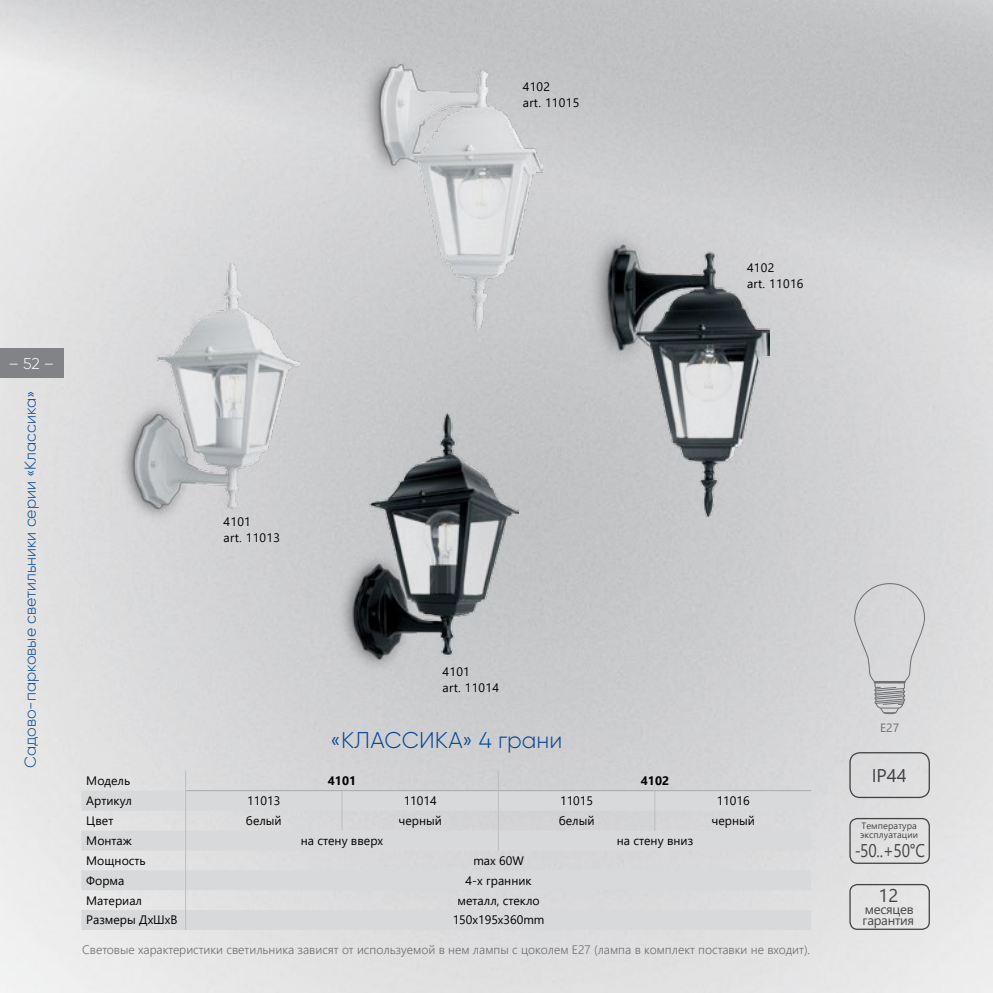
<style>
.page{position:relative;width:993px;height:993px;background:#fff}
.page>*{position:absolute;margin:0;border:0;box-sizing:border-box;transform-origin:0 0}
.t1{font:300 22.75px "Gilroy";color:#034694}
.t2{font:18.38px "Segoe UI";color:#000;scale:.84 1}
.t3{font:18.38px "Segoe UI";color:#000}
.t4{font:300 15.75px "Gilroy";color:#034694}
.t5{font:300 15.75px "Gilroy";color:#fff}
.t6{font:13.12px/11.9px "Segoe UI";letter-spacing:-.02em;color:#000}
.t7{font:12.25px "Segoe UI";color:#000}
.t8{font:300 12.25px "Segoe UI";color:#6d6e71}
.t9{font:12.25px/15.8px "Segoe UI";letter-spacing:.025em;color:#000}
.t10{font:700 12.25px "Segoe UI";color:#000}
.t11{font:12.08px "Segoe UI";color:#6d6e71}
.t12{font:9.1px/9.1px "Segoe UI";letter-spacing:.01em;color:#000}
</style>
<div class="page">
<img style="left:0;top:0;width:992px;height:992px">
<div style="left:0;top:347px;width:63px;height:30px;background:#818386"></div>
<svg style="left:81px;top:790px;width:730px;height:139px;fill:#d7d9da"></svg>
<hr style="left:186px;top:790px;width:156px;height:1px;background:#a7a9ac">
<hr style="left:342px;top:790px;width:156px;height:1px;background:#a7a9ac">
<hr style="left:498px;top:790px;width:156px;height:1px;background:#a7a9ac">
<hr style="left:654px;top:790px;width:157px;height:1px;background:#a7a9ac">
<svg style="left:341px;top:791px;width:1px;height:39px"></svg>
<svg style="left:654px;top:790px;width:1px;height:40px"></svg>
<svg style="left:498px;top:770px;width:1px;height:80px"></svg>
<svg style="left:185px;top:770px;width:1px;height:159px"></svg>
<div style="left:849px;top:883px;width:80px;height:46px;border:1px solid #000;border-radius:7px"></div>
<div style="left:849px;top:817px;width:80px;height:46px;border:1px solid #000;border-radius:7px"></div>
<div style="left:849px;top:751px;width:80px;height:46px;border:1px solid #000;border-radius:10px"></div>
<svg style="left:854px;top:583px;width:70px;height:131px"></svg>
<img style="left:114px;top:263px;width:186px;height:262px">
<img style="left:333px;top:413px;width:185px;height:262px">
<img style="left:356px;top:50px;width:186px;height:279px">
<img style="left:583px;top:231px;width:185px;height:285px">
<p class="t9" style="left:522px;top:77px;width:58px">4102<br>art. 11015</p>
<p class="t5" style="left:8px;top:354px;width:48px">– 52 –</p>
<p class="t4" style="left:21px;top:767px;width:378px;rotate:-90deg">Садово-парковые светильники серии «Классика»</p>
<p class="t9" style="left:223px;top:512px;width:58px">4101<br>art. 11013</p>
<p class="t9" style="left:442px;top:662px;width:58px">4101<br>art. 11014</p>
<h1 class="t1" style="left:330px;top:726px;width:41px">«Классика</h1>
<h1 class="t1" style="left:462px;top:726px;width:102px">» 4 грани</h1>
<p class="t9" style="left:746px;top:258px;width:58px">4102<br>art. 11016</p>
<p class="t7" style="left:86px;top:769px;width:45px">Модель</p>
<p class="t10" style="left:328px;top:769px;width:30px">4101</p>
<p class="t10" style="left:640px;top:769px;width:30px">4102</p>
<p class="t7" style="left:86px;top:789px;width:47px">Артикул</p>
<p class="t7" style="left:247px;top:789px;width:35px">11013</p>
<p class="t7" style="left:403px;top:789px;width:35px">11014</p>
<p class="t7" style="left:560px;top:789px;width:35px">11015</p>
<p class="t7" style="left:716px;top:789px;width:35px">11016</p>
<p class="t7" style="left:86px;top:809px;width:29px">Цвет</p>
<p class="t7" style="left:246px;top:809px;width:37px">белый</p>
<p class="t7" style="left:398px;top:809px;width:45px">черный</p>
<p class="t7" style="left:558px;top:809px;width:37px">белый</p>
<p class="t7" style="left:711px;top:809px;width:45px">черный</p>
<p class="t7" style="left:86px;top:828px;width:47px">Монтаж</p>
<p class="t7" style="left:301px;top:828px;width:84px">на стену вверх</p>
<p class="t7" style="left:616px;top:828px;width:78px">на стену вниз</p>
<p class="t7" style="left:86px;top:848px;width:61px">Мощность</p>
<p class="t7" style="left:473px;top:848px;width:52px">max 60W</p>
<p class="t7" style="left:86px;top:868px;width:40px">Форма</p>
<p class="t7" style="left:465px;top:868px;width:67px">4-х гранник</p>
<p class="t7" style="left:86px;top:888px;width:57px">Материал</p>
<p class="t7" style="left:457px;top:888px;width:84px">металл, стекло</p>
<p class="t7" style="left:86px;top:908px;width:93px">Размеры ДхШхВ</p>
<p class="t7" style="left:452px;top:908px;width:93px">150x195x360mm</p>
<p class="t8" style="left:82px;top:937px;width:729px">Световые характеристики светильника зависят от используемой в нем лампы с цоколем E27 (лампа в комплект поставки не входит).</p>
<p class="t11" style="left:879px;top:716px;width:21px">E27</p>
<h2 class="t3" style="left:871px;top:757px;width:36px">IP44</h2>
<p class="t12" style="left:859px;top:820px;width:59px">Температура эксплуатации</p>
<h2 class="t2" style="left:853px;top:833px;width:86px">-50..+50°C</h2>
<h2 class="t3" style="left:878px;top:877px;width:21px">12</h2>
<p class="t6" style="left:862px;top:901px;width:53px">месяцев гарантия</p>
</div>
